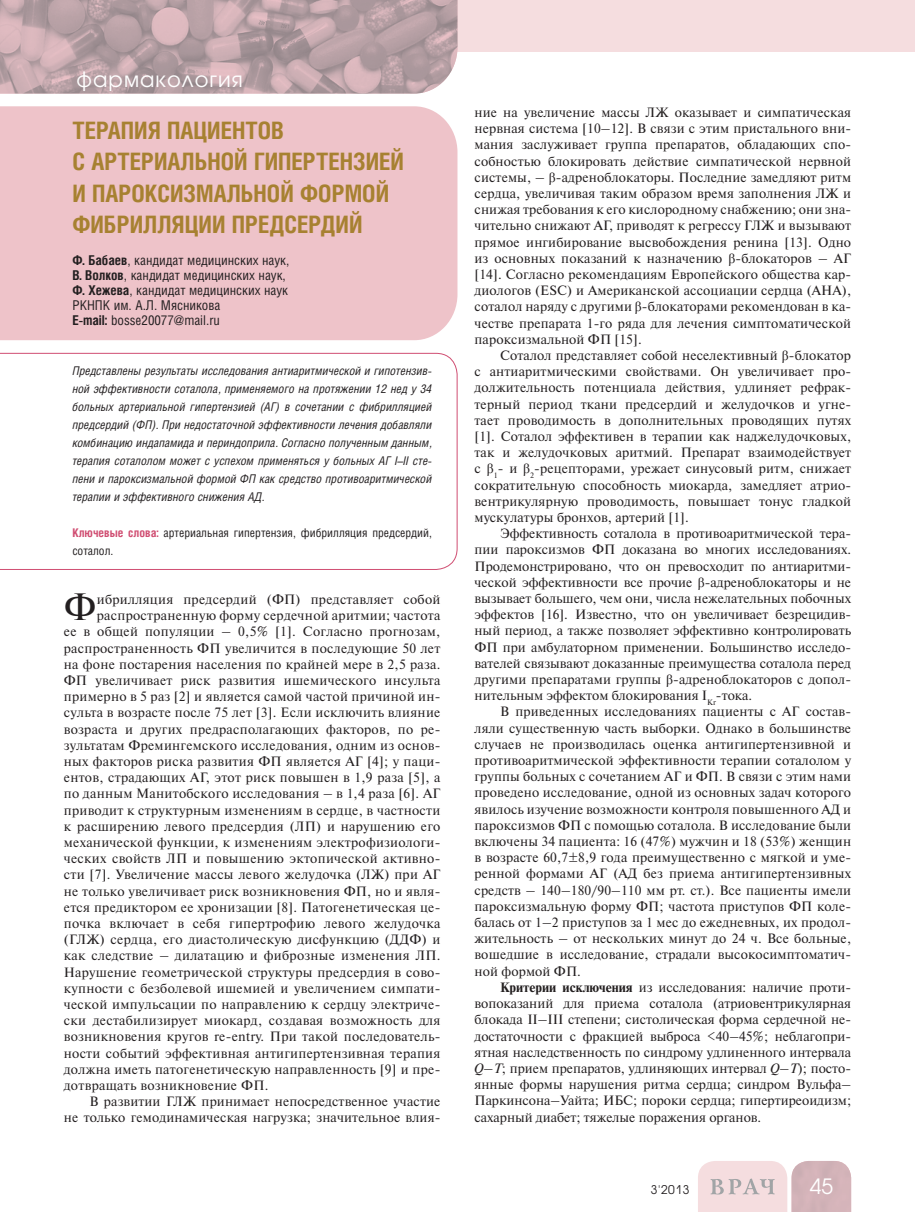
<style>
.page{position:relative;width:915px;height:1212px;background:#fff}
.page>*{position:absolute;margin:0;border:0;box-sizing:border-box;transform-origin:0 0}
.t1{font:36.6px "Newton C";color:#231f20}
.t2{font:700 24px/31.5px "Helios Cond";color:#a78131}
.t3{font:21px "Avant Garde Gothic C";letter-spacing:.05em;color:#fff}
.t4{font:13.5px/16.2px "Newton C";letter-spacing:.02em;color:#231f20;text-align:justify}
.t5{font:13.5px/15px "Helios Cond";color:#231f20}
.t6{font:italic 12px/18px "Helios Cond";color:#231f20;text-align:justify}
.t7{font:12px/18px "Helios Cond";color:#231f20}
.t8{font:12px "Avant Garde Gothic C";color:#231f20}
.s1{font-weight:700}
.s2{font-weight:700;color:#d04e72}
.s3{font-family:"Times New Roman"}
.s4{font-style:italic}
</style>
<div class="page">
<div style="left:0;top:0;width:914px;height:51px;background:#f5dddf"></div>
<svg style="left:698px;top:1161px;width:152px;height:51px;background:#e4cccf"></svg>
<svg style="left:0;top:0;width:414px;height:94px;background:#bba2a7"></svg>
<img style="left:414px;top:0;width:43px;height:94px">
<div style="left:0;top:106px;width:457px;height:234px;background:#eec3c9"></div>
<svg style="left:0;top:353px;width:457px;height:217px"></svg>
<h3 class="t3" style="left:77px;top:70px;width:168px">фармакология</h3>
<h2 class="t2" style="left:72px;top:117px;width:333px">ТЕРАПИЯ ПАЦИЕНТОВ<br>С АРТЕРИАЛЬНОЙ ГИПЕРТЕНЗИЕЙ<br>И ПАРОКСИЗМАЛЬНОЙ ФОРМОЙ<br>ФИБРИЛЛЯЦИИ ПРЕДСЕРДИЙ</h2>
<p class="t5" style="left:72px;top:254px;width:218px"><span class="s1">Ф. Бабаев</span>, кандидат медицинских наук, <span class="s1">В. Волков</span>, кандидат медицинских наук, <span class="s1">Ф. Хежева</span>, кандидат медицинских наук РКНПК им. А.Л. Мясникова<br><span class="s1">E-mail:</span> bosse20077@mail.ru</p>
<p class="t6" style="left:72px;top:363px;width:361px">Представлены результаты исследования антиаритмической и гипотензив&shy;ной эффективности соталола, применяемого на протяжении 12 нед у 34 больных артериальной гипертензией (АГ) в сочетании с фибрилляцией предсердий (ФП). При недостаточной эффективности лечения добавляли комбинацию индапамида и периндоприла. Согласно полученным данным, терапия соталолом может с успехом применяться у больных АГ I–II сте&shy;пени и пароксизмальной формой ФП как средство противоаритмической терапии и эффективного снижения АД.</p>
<p class="t7" style="left:72px;top:525px;width:361px"><span class="s2">Ключевые слова:</span> артериальная гипертензия, фибрилляция предсердий, соталол.</p>
<h1 class="t1" style="left:64px;top:594px;width:34px">Ф</h1>
<p class="t4" style="left:97px;top:592px;width:345px">ибрилляция предсердий (ФП) представляет собой</p>
<p class="t4" style="left:97px;top:609px;width:345px">распространенную форму сердечной аритмии; частота</p>
<p class="t4" style="left:64px;top:625px;width:378px">ее в общей популяции – 0,5% [1]. Согласно прогнозам,</p>
<p class="t4" style="left:64px;top:641px;width:378px">распространенность ФП увеличится в последующие 50 лет</p>
<p class="t4" style="left:64px;top:657px;width:378px">на фоне постарения населения по крайней мере в 2,5 раза.</p>
<p class="t4" style="left:64px;top:673px;width:378px">ФП увеличивает риск развития ишемического инсульта</p>
<p class="t4" style="left:64px;top:690px;width:378px">примерно в 5 раз [2] и является самой частой причиной ин-</p>
<p class="t4" style="left:64px;top:706px;width:378px">сульта в возрасте после 75 лет [3]. Если исключить влияние</p>
<p class="t4" style="left:64px;top:722px;width:378px">возраста и других предрасполагающих факторов, по ре-</p>
<p class="t4" style="left:64px;top:738px;width:378px">зультатам Фремингемского исследования, одним из основ-</p>
<p class="t4" style="left:64px;top:754px;width:378px">ных факторов риска развития ФП является АГ [4]; у паци-</p>
<p class="t4" style="left:64px;top:771px;width:378px">ентов, страдающих АГ, этот риск повышен в 1,9 раза [5], а</p>
<p class="t4" style="left:64px;top:787px;width:378px">по данным Манитобского исследования – в 1,4 раза [6]. АГ</p>
<p class="t4" style="left:64px;top:803px;width:378px">приводит к структурным изменениям в сердце, в частности</p>
<p class="t4" style="left:64px;top:819px;width:378px">к расширению левого предсердия (ЛП) и нарушению его</p>
<p class="t4" style="left:64px;top:835px;width:378px">механической функции, к изменениям электрофизиологи-</p>
<p class="t4" style="left:64px;top:852px;width:378px">ческих свойств ЛП и повышению эктопической активно-</p>
<p class="t4" style="left:64px;top:868px;width:378px">сти [7]. Увеличение массы левого желудочка (ЛЖ) при АГ</p>
<p class="t4" style="left:64px;top:884px;width:378px">не только увеличивает риск возникновения ФП, но и явля-</p>
<p class="t4" style="left:64px;top:900px;width:378px">ется предиктором ее хронизации [8]. Патогенетическая це-</p>
<p class="t4" style="left:64px;top:916px;width:378px">почка включает в себя гипертрофию левого желудочка</p>
<p class="t4" style="left:64px;top:933px;width:378px">(ГЛЖ) сердца, его диастолическую дисфункцию (ДДФ) и</p>
<p class="t4" style="left:64px;top:949px;width:378px">как следствие – дилатацию и фиброзные изменения ЛП.</p>
<p class="t4" style="left:64px;top:965px;width:378px">Нарушение геометрической структуры предсердия в сово-</p>
<p class="t4" style="left:64px;top:981px;width:378px">купности с безболевой ишемией и увеличением симпати-</p>
<p class="t4" style="left:64px;top:997px;width:378px">ческой импульсации по направлению к сердцу электриче-</p>
<p class="t4" style="left:64px;top:1014px;width:378px">ски дестабилизирует миокард, создавая возможность для</p>
<p class="t4" style="left:64px;top:1030px;width:378px">возникновения кругов re-entry. При такой последователь-</p>
<p class="t4" style="left:64px;top:1046px;width:378px">ности событий эффективная антигипертензивная терапия</p>
<p class="t4" style="left:64px;top:1062px;width:378px">должна иметь патогенетическую направленность [9] и пре-</p>
<p class="t4" style="left:64px;top:1078px;width:206px">дотвращать возникновение ФП.</p>
<p class="t4" style="left:89px;top:1095px;width:352px">В развитии ГЛЖ принимает непосредственное участие</p>
<p class="t4" style="left:64px;top:1111px;width:378px">не только гемодинамическая нагрузка; значительное влия-</p>
<p class="t4" style="left:474px;top:106px;width:378px">ние на увеличение массы ЛЖ оказывает и симпатическая нервная система [10–12]. В связи с этим пристального вни&shy;мания заслуживает группа препаратов, обладающих спо&shy;собностью блокировать действие симпатической нервной системы, – <span class="s3">β</span>-адреноблокаторы. Последние замедляют ритм сердца, увеличивая таким образом время заполнения ЛЖ и снижая требования к его кислородному снабжению; они зна&shy;чительно снижают АГ, приводят к регрессу ГЛЖ и вызывают прямое ингибирование высвобождения ренина [13]. Одно из основных показаний к назначению <span class="s3">β</span>-блокаторов – АГ [14]. Согласно рекомендациям Европейского общества кар&shy;диологов (ESC) и Американской ассоциации сердца (AHA), соталол наряду с другими <span class="s3">β</span>-блокаторами рекомендован в ка&shy;честве препарата 1-го ряда для лечения симптоматической пароксизмальной ФП [15].</p>
<p class="t4" style="left:474px;top:349px;width:378px;text-indent:26px">Соталол представляет собой неселективный <span class="s3">β</span>-блокатор с антиаритмическими свойствами. Он увеличивает про&shy;должительность потенциала действия, удлиняет рефрак&shy;терный период ткани предсердий и желудочков и угне&shy;тает проводимость в дополнительных проводящих путях [1]. Соталол эффективен в терапии как наджелудочковых, так и желудочковых аритмий. Препарат взаимодействует с <span class="s3">β</span><sub>1</sub>- и <span class="s3">β</span><sub>2</sub>-рецепторами, урежает синусовый ритм, снижает сократительную способность миокарда, замедляет атрио&shy;вентрикулярную проводимость, повышает тонус гладкой мускулатуры бронхов, артерий [1].</p>
<p class="t4" style="left:474px;top:527px;width:378px;text-indent:26px">Эффективность соталола в противоаритмической тера&shy;пии пароксизмов ФП доказана во многих исследованиях.<br>Продемонстрировано, что он превосходит по антиаритми&shy;ческой эффективности все прочие <span class="s3">β</span>-адреноблокаторы и не вызывает большего, чем они, числа нежелательных побочных эффектов [16]. Известно, что он увеличивает безрецидив&shy;ный период, а также позволяет эффективно контролировать ФП при амбулаторном применении. Большинство исследо&shy;вателей связывают доказанные преимущества соталола перед другими препаратами группы <span class="s3">β</span>-адреноблокаторов с допол&shy;нительным эффектом блокирования I<sub>Kr</sub>-тока.</p>
<p class="t4" style="left:474px;top:705px;width:378px;text-indent:26px">В приведенных исследованиях пациенты с АГ состав&shy;ляли существенную часть выборки. Однако в большинстве случаев не производилась оценка антигипертензивной и противоаритмической эффективности терапии соталолом у группы больных с сочетанием АГ и ФП. В связи с этим нами проведено исследование, одной из основных задач которого явилось изучение возможности контроля повышенного АД и пароксизмов ФП с помощью соталола. В исследование были включены 34 пациента: 16 (47%) мужчин и 18 (53%) женщин в возрасте 60,7±8,9 года преимущественно с мягкой и уме&shy;ренной формами АГ (АД без приема антигипертензивных средств – 140–180/90–110 мм рт. ст.). Все пациенты имели пароксизмальную форму ФП; частота приступов ФП коле&shy;балась от 1–2 приступов за 1 мес до ежедневных, их продол&shy;жительность – от нескольких минут до 24 ч. Все больные, вошедшие в исследование, страдали высокосимптоматич&shy;ной формой ФП.</p>
<p class="t4" style="left:474px;top:980px;width:378px;text-indent:26px"><span class="s1">Критерии исключения</span> из исследования: наличие проти&shy;вопоказаний для приема соталола (атриовентрикулярная блокада II–III степени; систолическая форма сердечной не&shy;достаточности с фракцией выброса &lt;40–45%; неблагопри&shy;ятная наследственность по синдрому удлиненного интервала <span class="s4">Q–T</span>; прием препаратов, удлиняющих интервал <span class="s4">Q–T</span>); посто&shy;янные формы нарушения ритма сердца; синдром Вульфа– Паркинсона–Уайта; ИБС; пороки сердца; гипертиреоидизм; сахарный диабет; тяжелые поражения органов.</p>
<p class="t8" style="left:650px;top:1184px;width:40px">3'2013</p>
<h3 class="t3" style="left:809px;top:1177px;width:25px">45</h3>
</div>
